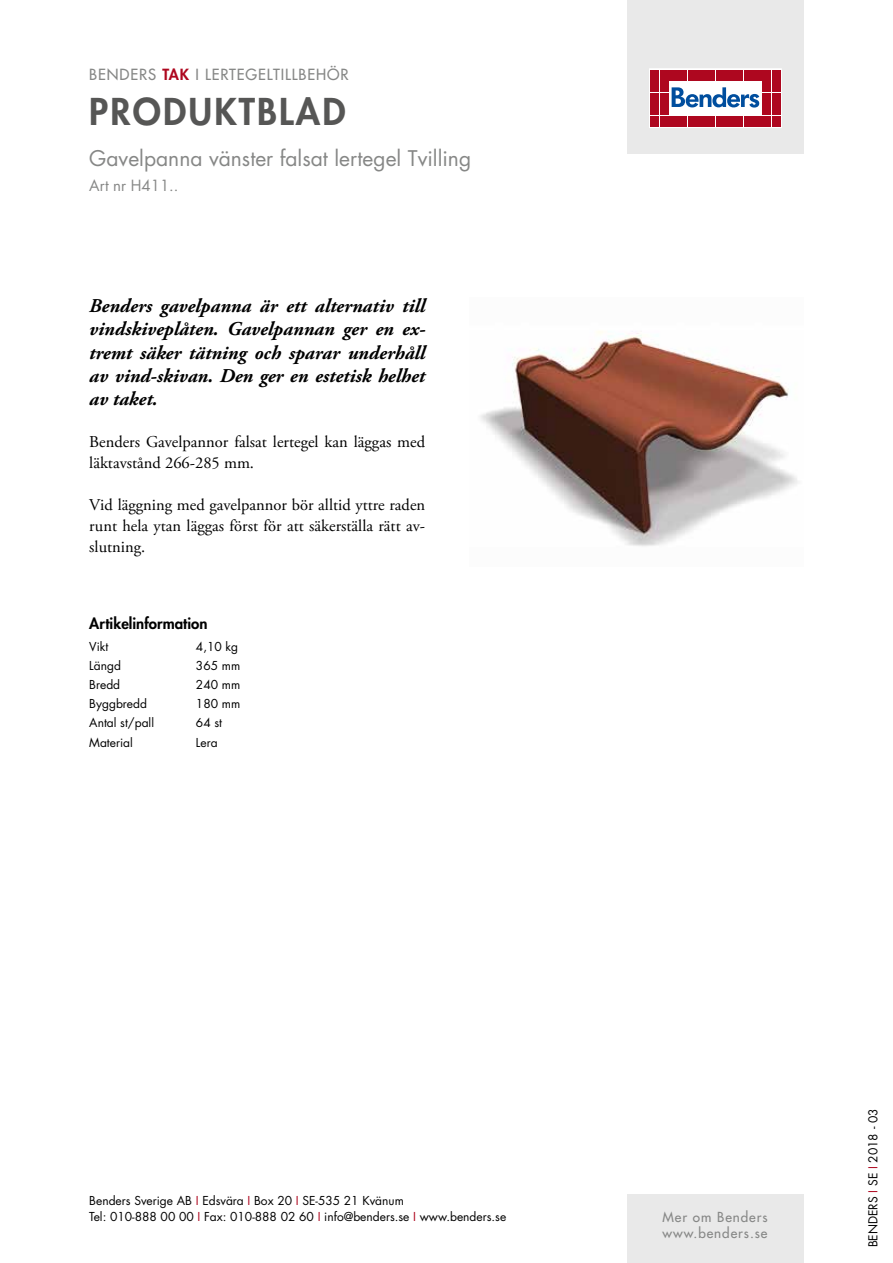
<style>
.page{position:relative;width:893px;height:1263px;background:#fff}
.page>*{position:absolute;margin:0;border:0;box-sizing:border-box;transform-origin:0 0}
.t1{font:800 36px "Futura Std";letter-spacing:.06em;color:#565655}
.t2{font:21px "Futura Std";color:#868786}
.t3{font:italic 700 19.5px/23.4px "Adobe Garamond Pro";color:#000;text-align:justify}
.t4{font:16.5px/21px "Adobe Garamond Pro";color:#000}
.t5{font:500 15px "Futura Std";letter-spacing:.06em;color:#868786}
.t6{font:800 15px "Futura Std";color:#000}
.t7{font:15px "Futura Std";color:#868786}
.t8{font:500 13.5px/16.2px "Futura Std";letter-spacing:.07em;color:#868786}
.t9{font:12px/16.5px "Futura Std";color:#000}
.s1{font-weight:800;color:#ae071f}
.s2{color:#ae071f}
</style>
<div class="page">
<div style="left:627px;top:0;width:177px;height:153px;background:#e9e9e9"></div>
<svg style="left:649px;top:69px;width:132px;height:59px;background:#eac2c8"></svg>
<div style="left:651px;top:70px;width:8px;height:10px;background:#ae071f"></div>
<div style="left:660px;top:70px;width:8px;height:10px;background:#ae071f"></div>
<div style="left:651px;top:81px;width:8px;height:11px;background:#ae071f"></div>
<div style="left:660px;top:81px;width:8px;height:11px;background:#ae071f"></div>
<div style="left:651px;top:93px;width:8px;height:10px;background:#ae071f"></div>
<div style="left:660px;top:93px;width:8px;height:10px;background:#ae071f"></div>
<div style="left:651px;top:104px;width:8px;height:11px;background:#ae071f"></div>
<div style="left:660px;top:104px;width:8px;height:11px;background:#ae071f"></div>
<div style="left:651px;top:116px;width:8px;height:10px;background:#ae071f"></div>
<div style="left:660px;top:116px;width:8px;height:10px;background:#ae071f"></div>
<div style="left:669px;top:70px;width:8px;height:10px;background:#ae071f"></div>
<div style="left:679px;top:70px;width:8px;height:10px;background:#ae071f"></div>
<div style="left:688px;top:70px;width:8px;height:10px;background:#ae071f"></div>
<div style="left:697px;top:70px;width:9px;height:10px;background:#ae071f"></div>
<div style="left:707px;top:70px;width:8px;height:10px;background:#ae071f"></div>
<div style="left:716px;top:70px;width:8px;height:10px;background:#ae071f"></div>
<div style="left:725px;top:70px;width:9px;height:10px;background:#ae071f"></div>
<div style="left:735px;top:70px;width:8px;height:10px;background:#ae071f"></div>
<div style="left:744px;top:70px;width:8px;height:10px;background:#ae071f"></div>
<div style="left:753px;top:70px;width:9px;height:10px;background:#ae071f"></div>
<div style="left:669px;top:116px;width:8px;height:10px;background:#ae071f"></div>
<div style="left:679px;top:116px;width:8px;height:10px;background:#ae071f"></div>
<div style="left:688px;top:116px;width:8px;height:10px;background:#ae071f"></div>
<div style="left:697px;top:116px;width:9px;height:10px;background:#ae071f"></div>
<div style="left:707px;top:116px;width:8px;height:10px;background:#ae071f"></div>
<div style="left:716px;top:116px;width:8px;height:10px;background:#ae071f"></div>
<div style="left:725px;top:116px;width:9px;height:10px;background:#ae071f"></div>
<div style="left:735px;top:116px;width:8px;height:10px;background:#ae071f"></div>
<div style="left:744px;top:116px;width:8px;height:10px;background:#ae071f"></div>
<div style="left:753px;top:116px;width:9px;height:10px;background:#ae071f"></div>
<div style="left:763px;top:70px;width:8px;height:10px;background:#ae071f"></div>
<div style="left:772px;top:70px;width:8px;height:10px;background:#ae071f"></div>
<div style="left:763px;top:81px;width:8px;height:11px;background:#ae071f"></div>
<div style="left:772px;top:81px;width:8px;height:11px;background:#ae071f"></div>
<div style="left:763px;top:93px;width:8px;height:10px;background:#ae071f"></div>
<div style="left:772px;top:93px;width:8px;height:10px;background:#ae071f"></div>
<div style="left:763px;top:104px;width:8px;height:11px;background:#ae071f"></div>
<div style="left:772px;top:104px;width:8px;height:11px;background:#ae071f"></div>
<div style="left:763px;top:116px;width:8px;height:10px;background:#ae071f"></div>
<div style="left:772px;top:116px;width:8px;height:10px;background:#ae071f"></div>
<svg style="left:672px;top:87px;width:87px;height:21px;background:#8fb1d4"></svg>
<div style="left:627px;top:1195px;width:177px;height:68px;background:#e9e9e9"></div>
<img style="left:480px;top:331px;width:318px;height:216px">
<p class="t5" style="left:89px;top:65px;width:261px">BENDERS <span class="s1">TAK</span> I LERTEGELTILLBEHÖR</p>
<h1 class="t1" style="left:89px;top:89px;width:258px">PRODUKTBLAD</h1>
<h2 class="t2" style="left:89px;top:145px;width:383px">Gavelpanna vänster falsat lertegel Tvilling</h2>
<p class="t7" style="left:89px;top:176px;width:91px">Art nr H411..</p>
<h3 class="t3" style="left:89px;top:294px;width:337px">Benders gavelpanna är ett alternativ till vindskiveplåten. Gavelpannan ger en ex&shy;tremt säker tätning och sparar underhåll av vind-skivan. Den ger en estetisk helhet av taket.</h3>
<h3 class="t4" style="left:89px;top:432px;width:337px">Benders Gavelpannor falsat lertegel kan läggas med läktavstånd 266-285 mm.</h3>
<h3 class="t4" style="left:89px;top:495px;width:337px;text-align:justify">Vid läggning med gavelpannor bör alltid yttre raden runt hela ytan läggas först för att säkerställa rätt av&shy;slutning.</h3>
<p class="t6" style="left:89px;top:614px;width:120px">Artikelinformation</p>
<p class="t9" style="left:89px;top:638px;width:21px">Vikt</p>
<p class="t9" style="left:196px;top:638px;width:44px">4,10 kg</p>
<p class="t9" style="left:89px;top:657px;width:33px">Längd</p>
<p class="t9" style="left:196px;top:657px;width:46px">365 mm</p>
<p class="t9" style="left:89px;top:677px;width:32px">Bredd</p>
<p class="t9" style="left:196px;top:677px;width:46px">240 mm</p>
<p class="t9" style="left:89px;top:696px;width:59px">Byggbredd</p>
<p class="t9" style="left:196px;top:696px;width:46px">180 mm</p>
<p class="t9" style="left:89px;top:715px;width:66px">Antal st/pall</p>
<p class="t9" style="left:196px;top:715px;width:28px">64 st</p>
<p class="t9" style="left:89px;top:734px;width:45px">Material</p>
<p class="t9" style="left:196px;top:734px;width:23px">Lera</p>
<p class="t9" style="left:89px;top:1192px;width:418px">Benders Sverige AB <span class="s2">I</span> Edsvära <span class="s2">I</span> Box 20 <span class="s2">I</span> SE-535 21 Kvänum<br>Tel: 010-888 00 00 <span class="s2">I</span> Fax: 010-888 02 60 <span class="s2">I</span> info@benders.se <span class="s2">I</span> www.benders.se</p>
<p class="t8" style="left:662px;top:1209px;width:107px">Mer om Benders www.benders.se</p>
<p class="t9" style="left:865px;top:1247px;width:140px;rotate:-90deg">BENDERS <span class="s2">I</span> SE <span class="s2">I</span> 2018 - 03</p>
</div>
